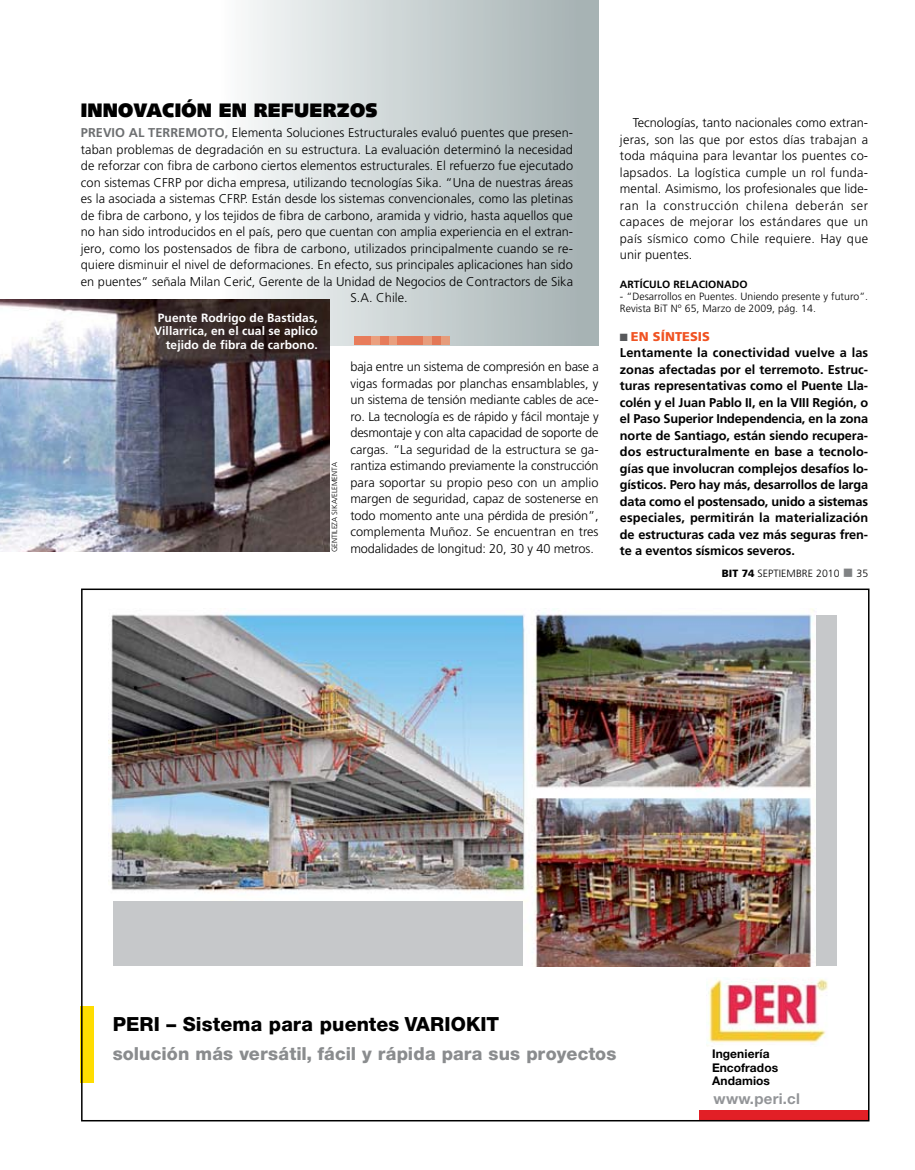
<style>
.page{position:relative;width:915px;height:1170px;background:#fff}
.page>*{position:absolute;margin:0;border:0;box-sizing:border-box;transform-origin:0 0}
.t1{font:800 19.5px "Helvetica Neue";letter-spacing:.01em;color:#000}
.t2{font:900 19.5px "Syntax";letter-spacing:.005em;color:#000}
.t3{font:800 18px "Helvetica Neue";letter-spacing:.01em;color:#8a8c8e}
.t4{font:700 15px "Helvetica Neue";letter-spacing:.02em;color:#939598}
.t5{font:300 12.75px/16.5px "Frutiger";letter-spacing:.005em;color:#000;text-align:justify}
.t6{font:700 12.75px/16.5px "Frutiger";letter-spacing:-.005em;color:#000}
.t7{font:700 12px/13.5px "Frutiger";letter-spacing:.005em;color:#fff;text-align:right}
.t8{font:700 12px/13.5px "Helvetica Neue";letter-spacing:.01em;color:#000}
.t9{font:300 10.5px/12px "Frutiger";letter-spacing:.005em;color:#000}
.t10{font:700 10.5px "Frutiger";letter-spacing:.005em;color:#000}
.t11{font:300 7.5px "Frutiger";letter-spacing:.005em;color:#000}
.s1{font-weight:700;color:#6d6f71}
.s2{color:#58595b}
.s3{font-weight:900;color:#f05323}
.s4{font-weight:900}
.s5{color:#808284}
</style>
<div class="page">
<svg style="left:248px;top:0;width:350px;height:345px"></svg>
<img style="left:0;top:299px;width:329px;height:252px">
<div style="left:354px;top:336px;width:8px;height:9px;background:#e87d5b"></div>
<div style="left:362px;top:336px;width:9px;height:9px;background:#e87c5b"></div>
<div style="left:371px;top:336px;width:9px;height:9px;background:#eba07f"></div>
<div style="left:380px;top:336px;width:8px;height:9px;background:#e67b5a"></div>
<div style="left:388px;top:336px;width:9px;height:9px;background:#e99f7e"></div>
<div style="left:397px;top:336px;width:9px;height:9px;background:#e67a59"></div>
<div style="left:406px;top:336px;width:9px;height:9px;background:#e57a58"></div>
<div style="left:414px;top:336px;width:9px;height:9px;background:#e47958"></div>
<div style="left:423px;top:336px;width:9px;height:9px;background:#e79d7d"></div>
<div style="left:432px;top:336px;width:9px;height:9px;background:#e37856"></div>
<div style="left:440px;top:336px;width:9px;height:9px;background:#e69c7b"></div>
<svg style="left:80px;top:1006px;width:14px;height:76px"></svg>
<div style="left:699px;top:1110px;width:169px;height:10px;background:#e21f26"></div>
<img style="left:706px;top:979px;width:122px;height:67px">
<img style="left:108px;top:608px;width:708px;height:358px">
<div style="left:113px;top:901px;width:409px;height:65px;background:#c6c8ca"></div>
<div style="left:816px;top:615px;width:20px;height:351px;background:#c6c8ca"></div>
<h1 class="t2" style="left:81px;top:98px;width:298px">INNOVACIÓN EN REFUERZOS</h1>
<p class="t5" style="left:81px;top:125px;width:493px"><span class="s1">Previo al terremoto,</span> Elementa Soluciones Estructurales evaluó puentes que presen-</p>
<p class="t5" style="left:81px;top:141px;width:493px">taban problemas de degradación en su estructura. La evaluación determinó la necesidad</p>
<p class="t5" style="left:81px;top:158px;width:493px">de reforzar con fibra de carbono ciertos elementos estructurales. El refuerzo fue ejecutado</p>
<p class="t5" style="left:81px;top:174px;width:493px">con sistemas CFRP por dicha empresa, utilizando tecnologías Sika. “U na de nuestras áreas</p>
<p class="t5" style="left:81px;top:191px;width:493px">es la asociada a sistemas CFRP. Están desde los sistemas convencionales, como las pletinas</p>
<p class="t5" style="left:81px;top:207px;width:493px">de fibra de carbono, y los tejidos de fibra de carbono, aramida y vidrio, hasta aquellos que</p>
<p class="t5" style="left:81px;top:224px;width:493px">no han sido introducidos en el país, pero que cuentan con amplia experiencia en el extran-</p>
<p class="t5" style="left:81px;top:240px;width:493px">jero, como los postensados de fibra de carbono, utilizados principalmente cuando se re-</p>
<p class="t5" style="left:81px;top:257px;width:493px">quiere disminuir el nivel de deformaciones. En efecto, sus principales aplicaciones han sido</p>
<p class="t5" style="left:81px;top:273px;width:493px">en puentes” señala M ilan Ceric, Gerente de la U nidad de Negocios de Contractors de Sika</p>
<p class="t5" style="left:350px;top:290px;width:59px">S.A. Chile.</p>
<p class="t7" style="left:154px;top:311px;width:165px">Puente Rodrigo de Bastidas,<br>Villarrica, en el cual se aplicó tejido de fibra de carbono.</p>
<p class="t11" style="left:330px;top:552px;width:91px;rotate:-90deg">gentileza sika/elementa</p>
<p class="t5" style="left:350px;top:358px;width:250px">baja entre un sistema de compresión en base a vigas formadas por planchas ensamblables, y un sistema de tensión mediante cables de ace&shy;ro. La tecnología es de rápido y fácil montaje y desmontaje y con alta capacidad de soporte de cargas. “La seguridad de la estructura se ga&shy;rantiza estimando previamente la construcción para soportar su propio peso con un amplio margen de seguridad, capaz de sostenerse en todo momento ante una pérdida de presión”, complementa M uñoz. Se encuentran en tres modalidades de longitud: 20, 30 y 40 metros.</p>
<p class="t5" style="left:619px;top:115px;width:250px;text-indent:13px">Tecnologías, tanto nacionales como extran&shy;jeras, son las que por estos días trabajan a toda máquina para levantar los puentes co&shy;lapsados. La logística cumple un rol funda&shy;mental. Asimismo, los profesionales que lide&shy;ran la construcción chilena deberán ser capaces de mejorar los estándares que un país sísmico como Chile requiere. Hay que unir puentes.</p>
<p class="t10" style="left:619px;top:278px;width:129px">Artículo relacionado</p>
<p class="t9" style="left:619px;top:290px;width:250px">- “Desarrollos en Puentes. U niendo presente y futuro”.<br>Revista BiT Nº 65, Marzo de 2009, pág. 14.</p>
<p class="t6" style="left:619px;top:328px;width:250px"><span class="s2">■</span> <span class="s3">EN SÍNTESIS<br></span>Lentamente la conectividad vuelve a las zonas afectadas por el terremoto. Estruc&shy;turas representativas como el Puente Lla&shy;colén y el Juan Pablo II, en la VIII Región, o el Paso Superior Independencia, en la zona norte de Santiago, están siendo recupera&shy;dos estructuralmente en base a tecnolo&shy;gías que involucran complejos desafíos lo&shy;gísticos. Pero hay más, desarrollos de larga data como el postensado, unido a sistemas especiales, permitirán la materialización de estructuras cada vez más seguras fren&shy;te a eventos sísmicos severos.</p>
<p class="t9" style="left:721px;top:567px;width:148px"><span class="s4">BIT 74</span> septiembre 2010 <span class="s5">■</span> 35</p>
<h1 class="t1" style="left:113px;top:1012px;width:388px">PERI – Sistema para puentes VARIOKIT</h1>
<h2 class="t3" style="left:113px;top:1042px;width:505px">solución más versátil, fácil y rápida para sus proyectos</h2>
<p class="t8" style="left:712px;top:1046px;width:67px">Ingeniería<br>Encofrados<br>Andamios</p>
<p class="t4" style="left:713px;top:1089px;width:88px">www.peri.cl</p>
</div>
